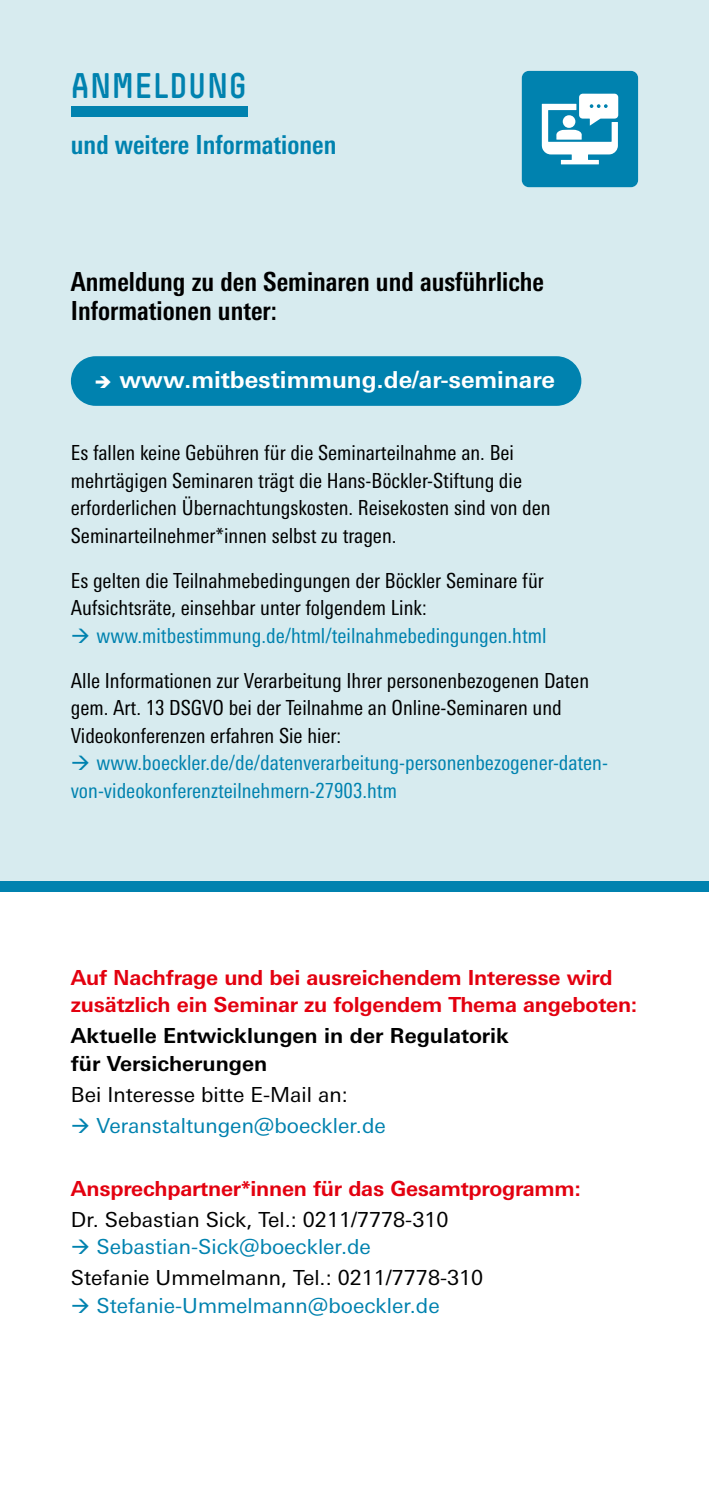
<style>
.page{position:relative;width:709px;height:1489px;background:#fff}
.page>*{position:absolute;margin:0;border:0;box-sizing:border-box;transform-origin:0 0}
.t1{font:35px "Simple HBS";color:#0082af}
.t2{font:700 condensed 26.25px/29px "Univers Next Pro";color:#000}
.t3{font:700 condensed 26.25px "Univers Next Pro";color:#0082af}
.t4{font:700 23.5px "Univers Next Pro";color:#fff}
.t5{font:condensed 20.75px/27.5px "Univers Next Pro";color:#000}
.t6{font:700 20.75px/27.5px "Univers Next Pro";letter-spacing:-.01em;color:#e3000f}
.t7{font:20.75px/31px "Univers Next Pro";color:#000}
.t8{font:condensed 20.75px/27.5px "Univers Next Pro";color:#0082af}
.t9{font:20.75px "Univers Next Pro";color:#0082af}
.t10{font:700 20.75px/27.5px "Univers Next Pro";color:#000}
.s1{color:#0082af}
</style>
<div class="page">
<div style="left:0;top:0;width:709px;height:886px;background:#d7ebef"></div>
<div style="left:0;top:881px;width:709px;height:10px;background:#0082af"></div>
<div style="left:71px;top:356px;width:510px;height:50px;background:#0082af;border-radius:25px"></div>
<div style="left:71px;top:106px;width:176px;height:11px;background:#0082af"></div>
<div style="left:522px;top:71px;width:116px;height:116px;background:#0082af;border-radius:7px"></div>
<svg style="left:542px;top:94px;width:76px;height:70px"></svg>
<h1 class="t1" style="left:71px;top:65px;width:178px">ANMELDUNG</h1>
<p class="t3" style="left:71px;top:129px;width:267px">und weitere Informationen</p>
<p class="t2" style="left:71px;top:267px;width:474px">Anmeldung zu den Seminaren und ausführliche<br>Informationen unter:</p>
<p class="t4" style="left:95px;top:365px;width:462px">➔ www.mitbestimmung.de/ar-seminare</p>
<p class="t5" style="left:71px;top:439px;width:481px">Es fallen keine Gebühren für die Seminarteilnahme an. Bei mehrtägigen Seminaren trägt die Hans-Böckler-Stiftung die erforderlichen Übernachtungskosten. Reisekosten sind von den Seminarteilnehmer*innen selbst zu tragen.</p>
<p class="t5" style="left:71px;top:566px;width:474px">Es gelten die Teilnahmebedingungen der Böckler Seminare für<br>Aufsichtsräte, einsehbar unter folgendem Link:</p>
<p class="t5" style="left:71px;top:612px;width:520px;line-height:45px"><span class="s1">→ www.mitbestimmung.de/html/teilnahmebedingungen.html<br></span>Alle Informationen zur Verarbeitung Ihrer personenbezogenen Daten</p>
<p class="t5" style="left:71px;top:694px;width:492px">gem. Art. 13 DSGVO bei der Teilnahme an Online-Seminaren und<br>Videokonferenzen erfahren Sie hier:</p>
<p class="t8" style="left:71px;top:749px;width:538px">→ www.boeckler.de/de/datenverarbeitung-personenbezogener-daten&shy;von-videokonferenzteilnehmern-27903.htm</p>
<p class="t6" style="left:71px;top:963px;width:568px">Auf Nachfrage und bei ausreichendem Interesse wird zusätzlich ein Seminar zu folgendem Thema angeboten:</p>
<p class="t10" style="left:71px;top:1021px;width:440px">Aktuelle Entwicklungen in der Regulatorik für Versicherungen</p>
<p class="t7" style="left:71px;top:1078px;width:278px">Bei Interesse bitte E-Mail an:</p>
<p class="t9" style="left:71px;top:1113px;width:316px">→ Veranstaltungen@boeckler.de</p>
<p class="t6" style="left:71px;top:1174px;width:511px">Ansprechpartner*innen für das Gesamtprogramm:</p>
<p class="t7" style="left:71px;top:1203px;width:379px">Dr. Sebastian Sick, Tel.: 0211/7778-310</p>
<p class="t7" style="left:71px;top:1231px;width:414px"><span class="s1">→ Sebastian-Sick@boeckler.de<br></span>Stefanie Ummelmann, Tel.: 0211/7778-310</p>
<p class="t9" style="left:71px;top:1293px;width:370px">→ Stefanie-Ummelmann@boeckler.de</p>
</div>
